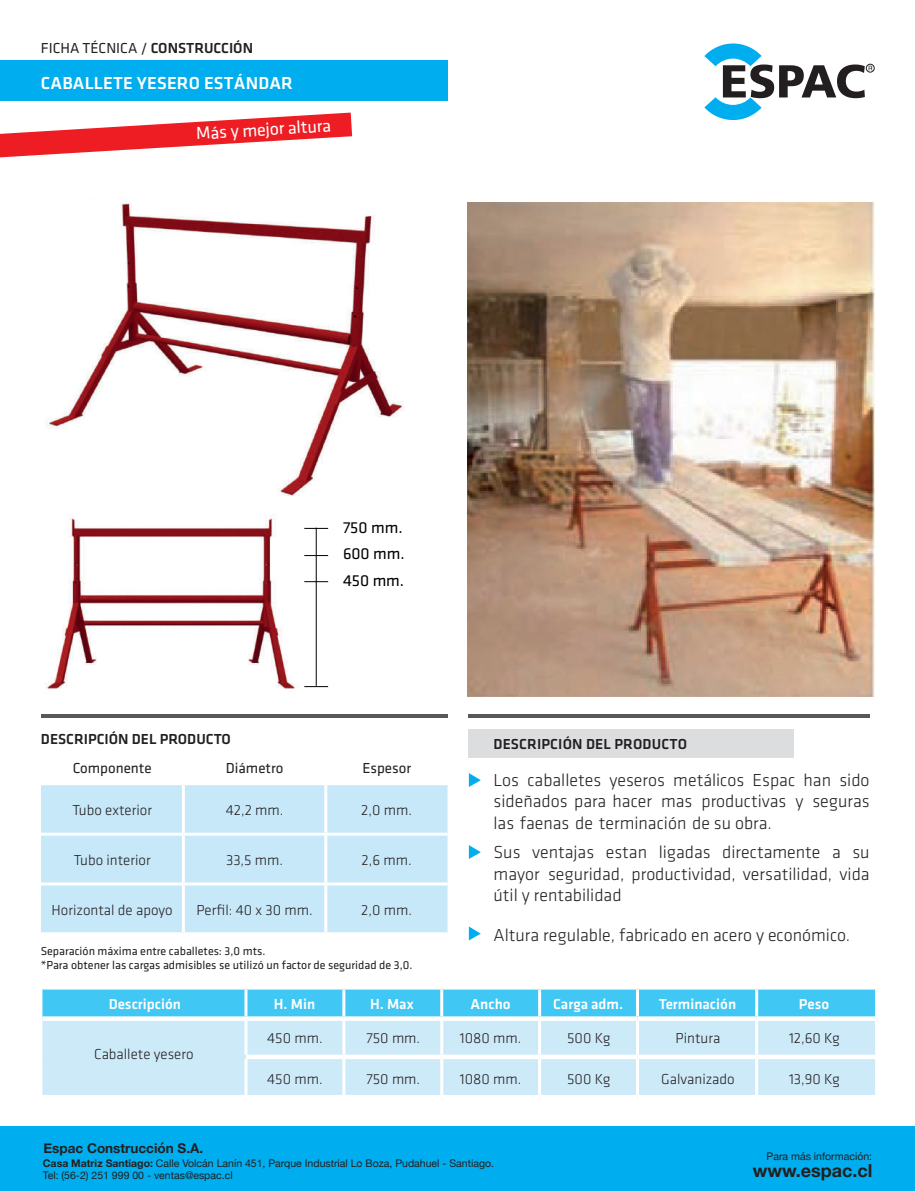
<style>
.page{position:relative;width:915px;height:1191px;background:#fff}
.page>*{position:absolute;margin:0;border:0;box-sizing:border-box;transform-origin:0 0}
.t1{font:300 18px/21.6px "Klavika";color:#231f20;text-align:justify}
.t2{font:500 18px "Klavika";letter-spacing:.01em;color:#fff}
.t3{font:18px "Klavika";color:#fff}
.t4{font:700 18px "Helvetica Neue";color:#231f20}
.t5{font:16.5px "Klavika";color:#000}
.t6{font:300 15px "Klavika";color:#231f20}
.t7{font:15px "Klavika";color:#231f20}
.t8{font:500 15px "Klavika";color:#fff}
.t9{font:500 15px "Klavika";color:#231f20}
.t10{font:500 15px "Klavika";letter-spacing:.01em;color:#231f20}
.t11{font:700 13.5px "Helvetica Neue";color:#231f20}
.t12{font:12px/14.4px "Klavika";color:#231f20}
.t13{font:10.5px/12px "Helvetica Neue";color:#231f20}
.s1{font-weight:500}
.s2{font-weight:700}
</style>
<div class="page">
<div style="left:0;top:1126px;width:914px;height:65px;background:#00aeef"></div>
<div style="left:865px;top:64px;width:9px;height:9px;border:1px solid #231f20;border-radius:50%"></div>
<svg style="left:704px;top:43px;width:168px;height:77px"></svg>
<img style="left:45px;top:516px;width:266px;height:173px">
<svg style="left:304px;top:528px;width:24px;height:1px"></svg>
<svg style="left:304px;top:581px;width:24px;height:1px"></svg>
<svg style="left:304px;top:555px;width:24px;height:1px"></svg>
<svg style="left:304px;top:686px;width:24px;height:1px"></svg>
<hr style="left:316px;top:527px;width:1px;height:159px;background:#000">
<img style="left:467px;top:203px;width:407px;height:493px">
<hr style="left:41px;top:714px;width:406px;height:4px;background:#57585a">
<hr style="left:468px;top:714px;width:401px;height:4px;background:#57585a">
<div style="left:41px;top:785px;width:406px;height:147px;background:#c6e8f9"></div>
<hr style="left:182px;top:785px;width:3px;height:47px;background:#fff">
<hr style="left:324px;top:785px;width:3px;height:47px;background:#fff">
<hr style="left:41px;top:832px;width:142px;height:3px;background:#fff">
<hr style="left:183px;top:832px;width:143px;height:3px;background:#fff">
<hr style="left:182px;top:835px;width:3px;height:47px;background:#fff">
<hr style="left:326px;top:832px;width:121px;height:3px;background:#fff">
<hr style="left:324px;top:835px;width:3px;height:47px;background:#fff">
<hr style="left:41px;top:882px;width:142px;height:3px;background:#fff">
<hr style="left:183px;top:882px;width:143px;height:3px;background:#fff">
<hr style="left:182px;top:885px;width:3px;height:47px;background:#fff">
<hr style="left:326px;top:882px;width:121px;height:3px;background:#fff">
<hr style="left:324px;top:885px;width:3px;height:47px;background:#fff">
<div style="left:42px;top:1020px;width:832px;height:75px;background:#cdeaf9"></div>
<div style="left:41px;top:989px;width:833px;height:27px;background:#40c7f4"></div>
<hr style="left:244px;top:989px;width:3px;height:27px;background:#fff">
<hr style="left:342px;top:989px;width:3px;height:27px;background:#fff">
<hr style="left:440px;top:989px;width:3px;height:27px;background:#fff">
<hr style="left:538px;top:989px;width:3px;height:27px;background:#fff">
<hr style="left:635px;top:989px;width:3px;height:27px;background:#fff">
<hr style="left:755px;top:989px;width:3px;height:27px;background:#fff">
<hr style="left:244px;top:1020px;width:3px;height:34px;background:#fff">
<hr style="left:342px;top:1020px;width:3px;height:34px;background:#fff">
<hr style="left:440px;top:1020px;width:3px;height:34px;background:#fff">
<hr style="left:538px;top:1020px;width:3px;height:34px;background:#fff">
<hr style="left:635px;top:1020px;width:3px;height:34px;background:#fff">
<hr style="left:755px;top:1020px;width:3px;height:34px;background:#fff">
<hr style="left:244px;top:1059px;width:3px;height:36px;background:#fff">
<hr style="left:342px;top:1059px;width:3px;height:36px;background:#fff">
<hr style="left:440px;top:1059px;width:3px;height:36px;background:#fff">
<hr style="left:538px;top:1059px;width:3px;height:36px;background:#fff">
<hr style="left:635px;top:1059px;width:3px;height:36px;background:#fff">
<hr style="left:755px;top:1059px;width:3px;height:36px;background:#fff">
<div style="left:246px;top:1054px;width:98px;height:5px;background:#fff"></div>
<div style="left:344px;top:1054px;width:97px;height:5px;background:#fff"></div>
<div style="left:441px;top:1054px;width:98px;height:5px;background:#fff"></div>
<div style="left:539px;top:1054px;width:98px;height:5px;background:#fff"></div>
<div style="left:637px;top:1054px;width:119px;height:5px;background:#fff"></div>
<div style="left:756px;top:1054px;width:118px;height:5px;background:#fff"></div>
<svg style="left:42px;top:1016px;width:204px;height:4px"></svg>
<svg style="left:246px;top:1016px;width:98px;height:3px"></svg>
<svg style="left:344px;top:1016px;width:97px;height:1px"></svg>
<svg style="left:441px;top:1016px;width:98px;height:3px"></svg>
<svg style="left:539px;top:1016px;width:98px;height:4px"></svg>
<svg style="left:637px;top:1016px;width:119px;height:4px"></svg>
<svg style="left:756px;top:1016px;width:118px;height:4px"></svg>
<div style="left:468px;top:729px;width:325px;height:29px;background:#dcdddf"></div>
<svg style="left:468px;top:773px;width:12px;height:14px"></svg>
<svg style="left:468px;top:845px;width:12px;height:14px"></svg>
<svg style="left:468px;top:926px;width:12px;height:14px"></svg>
<div style="left:0;top:61px;width:447px;height:40px;background:#00aeef"></div>
<svg style="left:0;top:113px;width:352px;height:45px"></svg>
<img style="left:47px;top:203px;width:357px;height:293px">
<p class="t7" style="left:41px;top:40px;width:213px">FICHA TÉCNICA / <span class="s1">CONSTRUCCIÓN</span></p>
<p class="t2" style="left:41px;top:73px;width:253px">CABALLETE YESERO ESTÁNDAR</p>
<p class="t3" style="left:195px;top:124px;width:137px;rotate:-4deg">Más y mejor altura</p>
<p class="t5" style="left:343px;top:518px;width:61px">750 mm.</p>
<p class="t5" style="left:343px;top:544px;width:63px">600 mm.</p>
<p class="t5" style="left:343px;top:571px;width:63px">450 mm.</p>
<p class="t9" style="left:41px;top:730px;width:191px">DESCRIPCIÓN DEL PRODUCTO</p>
<p class="t7" style="left:73px;top:760px;width:80px">Componente</p>
<p class="t7" style="left:226px;top:760px;width:59px">Diámetro</p>
<p class="t7" style="left:362px;top:760px;width:50px">Espesor</p>
<p class="t6" style="left:72px;top:802px;width:81px">Tubo exterior</p>
<p class="t6" style="left:226px;top:802px;width:59px">42,2 mm.</p>
<p class="t6" style="left:361px;top:802px;width:52px">2,0 mm.</p>
<p class="t6" style="left:74px;top:851px;width:78px">Tubo interior</p>
<p class="t6" style="left:226px;top:851px;width:59px">33,5 mm.</p>
<p class="t6" style="left:361px;top:851px;width:52px">2,6 mm.</p>
<p class="t6" style="left:52px;top:901px;width:122px">Horizontal de apoyo</p>
<p class="t6" style="left:196px;top:901px;width:118px">Perfil: 40 x 30 mm.</p>
<p class="t6" style="left:361px;top:901px;width:52px">2,0 mm.</p>
<p class="t12" style="left:41px;top:943px;width:373px">Separación máxima entre caballetes: 3,0 mts.<br>*Para obtener las cargas admisibles se utilizó un factor de seguridad de 3,0.</p>
<p class="t10" style="left:493px;top:735px;width:195px">DESCRIPCIÓN DEL PRODUCTO</p>
<p class="t1" style="left:493px;top:769px;width:377px">Los caballetes yeseros metálicos Espac han sido sideñados para hacer mas productivas y seguras las faenas de terminación de su obra.</p>
<p class="t1" style="left:493px;top:842px;width:377px">Sus ventajas estan ligadas directamente a su mayor seguridad, productividad, versatilidad, vida útil y rentabilidad</p>
<p class="t1" style="left:493px;top:924px;width:358px">Altura regulable, fabricado en acero y económico.</p>
<p class="t8" style="left:109px;top:995px;width:74px">Descripción</p>
<p class="t8" style="left:274px;top:995px;width:43px">H. Min</p>
<p class="t8" style="left:370px;top:995px;width:45px">H. Max</p>
<p class="t8" style="left:470px;top:995px;width:42px">Ancho</p>
<p class="t8" style="left:553px;top:995px;width:71px">Carga adm.</p>
<p class="t8" style="left:658px;top:995px;width:79px">Terminación</p>
<p class="t8" style="left:798px;top:995px;width:32px">Peso</p>
<p class="t6" style="left:94px;top:1046px;width:101px">Caballete yesero</p>
<p class="t6" style="left:267px;top:1030px;width:57px">450 mm.</p>
<p class="t6" style="left:366px;top:1030px;width:55px">750 mm.</p>
<p class="t6" style="left:460px;top:1030px;width:63px">1080 mm.</p>
<p class="t6" style="left:567px;top:1030px;width:45px">500 Kg</p>
<p class="t6" style="left:675px;top:1030px;width:46px">Pintura</p>
<p class="t6" style="left:788px;top:1030px;width:52px">12,60 Kg</p>
<p class="t6" style="left:267px;top:1070px;width:57px">450 mm.</p>
<p class="t6" style="left:366px;top:1070px;width:55px">750 mm.</p>
<p class="t6" style="left:460px;top:1070px;width:63px">1080 mm.</p>
<p class="t6" style="left:567px;top:1070px;width:45px">500 Kg</p>
<p class="t6" style="left:661px;top:1070px;width:75px">Galvanizado</p>
<p class="t6" style="left:788px;top:1070px;width:52px">13,90 Kg</p>
<p class="t11" style="left:43px;top:1137px;width:161px">Espac Construcción S.A.</p>
<p class="t13" style="left:43px;top:1157px;width:452px"><span class="s2">Casa Matriz Santiago:</span> Calle Volcán Lanín 451, Parque Industrial Lo Boza, Pudahuel - Santiago.<br>Tel: (56-2) 251 999 00 - ventas@espac.cl</p>
<p class="t4" style="left:752px;top:1156px;width:121px">www.espac.cl</p>
<p class="t13" style="left:766px;top:1150px;width:107px">Para más información:</p>
</div>
